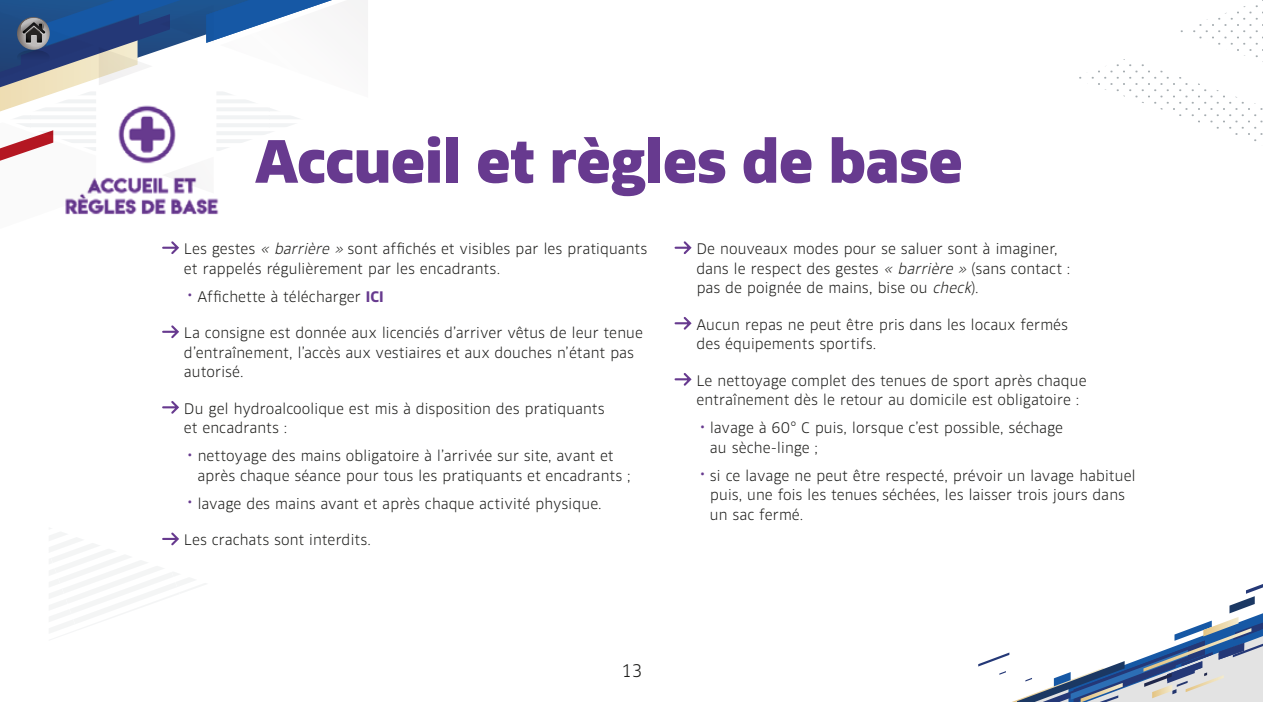
<style>
.page{position:relative;width:1263px;height:702px;background:#fff}
.page>*{position:absolute;margin:0;border:0;box-sizing:border-box;transform-origin:0 0}
.t1{font:60px "FFF Equipe Black";letter-spacing:-.01em;color:#673a8f}
.t2{font:18px "FFF Equipe Light";color:#1d1d1b}
.t3{font:15px/19.5px "FFF Equipe Light";letter-spacing:-.005em;color:#1d1d1b}
.s1{font-style:italic}
.s2{color:#673a8f}
.s3{font-family:"FFF Equipe Bold";color:#673a8f}
</style>
<div class="page">
<svg style="left:978px;top:584px;width:285px;height:118px"></svg>
<svg style="left:1079px;top:0;width:184px;height:142px"></svg>
<svg style="left:0;top:0;width:368px;height:339px"></svg>
<svg style="left:162px;top:401px;width:17px;height:13px"></svg>
<svg style="left:49px;top:528px;width:157px;height:110px"></svg>
<svg style="left:674px;top:241px;width:18px;height:13px"></svg>
<svg style="left:674px;top:317px;width:18px;height:13px"></svg>
<svg style="left:674px;top:373px;width:18px;height:13px"></svg>
<h1 class="t1" style="left:255px;top:124px;width:709px">Accueil et règles de base</h1>
<p class="t3" style="left:184px;top:239px;width:465px">Les gestes <span class="s1">« barrière »</span> sont affichés et visibles par les pratiquants et rappelés régulièrement par les encadrants.</p>
<p class="t3" style="left:188px;top:286px;width:198px"><span class="s2">•</span> Affichette à télécharger <span class="s3">ICI</span></p>
<p class="t3" style="left:184px;top:323px;width:460px">La consigne est donnée aux licenciés d’arriver vêtus de leur tenue d’entraînement, l’accès aux vestiaires et aux douches n’étant pas autorisé.</p>
<p class="t3" style="left:184px;top:398px;width:422px">Du gel hydroalcoolique est mis à disposition des pratiquants et encadrants :</p>
<p class="t3" style="left:197px;top:446px;width:435px;text-indent:-10px"><span class="s2">•</span> nettoyage des mains obligatoire à l’arrivée sur site, avant et après chaque séance pour tous les pratiquants et encadrants ;</p>
<p class="t3" style="left:188px;top:493px;width:416px"><span class="s2">•</span> lavage des mains avant et après chaque activité physique.</p>
<p class="t3" style="left:184px;top:530px;width:189px">Les crachats sont interdits.</p>
<p class="t2" style="left:621px;top:660px;width:23px">13</p>
<p class="t3" style="left:696px;top:239px;width:375px">De nouveaux modes pour se saluer sont à imaginer, dans le respect des gestes <span class="s1">« barrière »</span> (sans contact : pas de poignée de mains, bise ou <span class="s1">check</span>).</p>
<p class="t3" style="left:696px;top:314px;width:373px">Aucun repas ne peut être pris dans les locaux fermés des équipements sportifs.</p>
<p class="t3" style="left:696px;top:370px;width:392px">Le nettoyage complet des tenues de sport après chaque entraînement dès le retour au domicile est obligatoire :</p>
<p class="t3" style="left:710px;top:418px;width:355px;text-indent:-10px"><span class="s2">•</span> lavage à 60° C puis, lorsque c’est possible, séchage au sèche-linge ;</p>
<p class="t3" style="left:710px;top:465px;width:427px;text-indent:-10px"><span class="s2">•</span> si ce lavage ne peut être respecté, prévoir un lavage habituel puis, une fois les tenues séchées, les laisser trois jours dans un sac fermé.</p>
</div>
